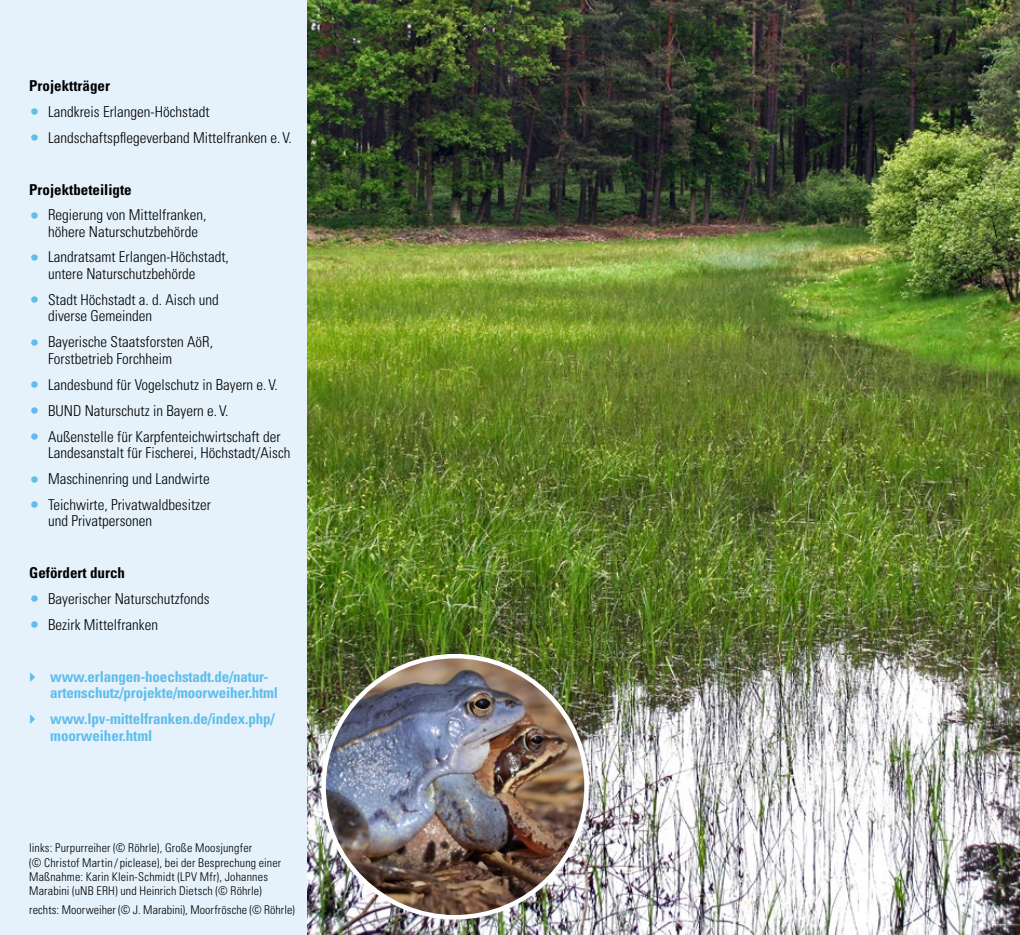
<style>
.page{position:relative;width:1020px;height:935px;background:#fff}
.page>*{position:absolute;margin:0;border:0;box-sizing:border-box;transform-origin:0 0}
.t1{font:300 condensed 15px/16.5px "Univers LT Std";color:#000}
.t2{font:700 condensed 15px/16.5px "Univers LT Std";letter-spacing:-.01em;color:#5fbdeb}
.t3{font:700 condensed 15px "Univers LT Std";color:#000}
.t4{font:300 condensed 12px/14.4px "Univers LT Std";letter-spacing:.01em;color:#000}
.s1{font-size:18px;color:#5fbdeb}
</style>
<div class="page">
<img style="left:306px;top:0;width:714px;height:934px">
<img style="left:324px;top:656px;width:263px;height:261px">
<div style="left:0;top:0;width:306px;height:934px;background:#e5f2fc"></div>
<h3 class="t3" style="left:29px;top:77px;width:82px">Projektträger</h3>
<p class="t1" style="left:29px;top:103px;width:182px"><span class="s1">•</span> Landkreis Erlangen-Höchstadt</p>
<p class="t1" style="left:29px;top:129px;width:264px"><span class="s1">•</span> Landschaftspflegeverband Mittelfranken e. V.</p>
<h3 class="t3" style="left:29px;top:180px;width:104px">Projektbeteiligte</h3>
<p class="t1" style="left:48px;top:206px;width:160px;text-indent:-19px"><span class="s1">•</span> Regierung von Mittelfranken, höhere Naturschutzbehörde</p>
<p class="t1" style="left:48px;top:249px;width:182px;text-indent:-19px"><span class="s1">•</span> Landratsamt Erlangen-Höchstadt, untere Naturschutzbehörde</p>
<p class="t1" style="left:48px;top:291px;width:172px;text-indent:-19px"><span class="s1">•</span> Stadt Höchstadt a. d. Aisch und diverse Gemeinden</p>
<p class="t1" style="left:48px;top:334px;width:166px;text-indent:-19px"><span class="s1">•</span> Bayerische Staatsforsten AöR,<br>Forstbetrieb Forchheim</p>
<p class="t1" style="left:29px;top:376px;width:250px"><span class="s1">•</span> Landesbund für Vogelschutz in Bayern e. V.</p>
<p class="t1" style="left:29px;top:402px;width:201px"><span class="s1">•</span> BUND Naturschutz in Bayern e. V.</p>
<p class="t1" style="left:48px;top:428px;width:244px;text-indent:-19px"><span class="s1">•</span> Außenstelle für Karpfenteichwirtschaft der<br>Landesanstalt für Fischerei, Höchstadt/Aisch</p>
<p class="t1" style="left:29px;top:470px;width:182px"><span class="s1">•</span> Maschinenring und Landwirte</p>
<p class="t1" style="left:48px;top:496px;width:164px;text-indent:-19px"><span class="s1">•</span> Teichwirte, Privatwaldbesitzer und Privatpersonen</p>
<h3 class="t3" style="left:29px;top:563px;width:97px">Gefördert durch</h3>
<p class="t1" style="left:29px;top:590px;width:182px"><span class="s1">•</span> Bayerischer Naturschutzfonds</p>
<p class="t1" style="left:29px;top:616px;width:130px"><span class="s1">•</span> Bezirk Mittelfranken</p>
<p class="t2" style="left:50px;top:668px;width:229px">www.erlangen-hoechstadt.de/natur&shy;artenschutz/projekte/moorweiher.html</p>
<p class="t2" style="left:50px;top:710px;width:226px">www.lpv-mittelfranken.de/index.php/ moorweiher.html</p>
<p class="t4" style="left:29px;top:840px;width:224px">links: Purpurreiher (© Röhrle), Große Moosjungfer</p>
<p class="t4" style="left:29px;top:855px;width:253px">(© Christof Martin / piclease), bei der Besprechung einer</p>
<p class="t4" style="left:29px;top:869px;width:240px">Maßnahme: Karin Klein-Schmidt (LPV Mfr), Johannes<br>Marabini (uNB ERH) und Heinrich Dietsch (© Röhrle)</p>
<p class="t4" style="left:29px;top:902px;width:267px">rechts: Moorweiher (© J. Marabini), Moorfrösche (© Röhrle)</p>
</div>
